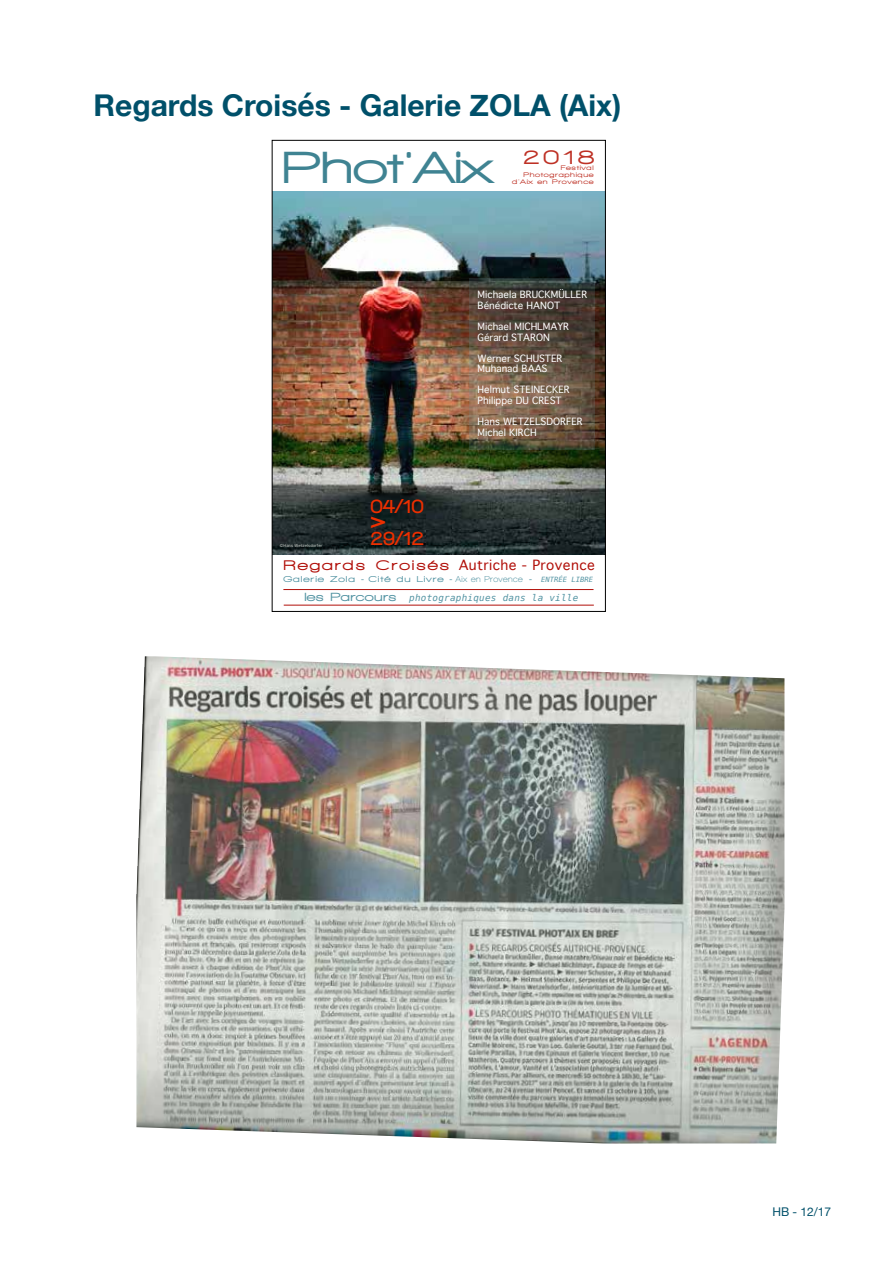
<style>
.page{position:relative;width:893px;height:1263px;background:#fff}
.page>*{position:absolute;margin:0;border:0;box-sizing:border-box;transform-origin:0 0}
.t1{font:900 46.05px "Walkway Expand";color:#3f8392}
.t2{font:700 30px "Helvetica Neue";color:#00506a}
.t3{font:900 27.9px "Walkway";color:#ed2f00}
.t4{font:900 20.7px "Walkway Expand";color:#be3125}
.t5{font:900 20.1px "Walkway";letter-spacing:.025em;color:#ed2f00}
.t6{font:13.5px "Thonburi";letter-spacing:.03em;color:#b10f09}
.t7{font:900 12.15px "Walkway Expand";letter-spacing:.03em;color:#5293a2}
.t8{font:12px "Helvetica Neue";color:#00506a}
.t9{font:9.6px/10.5px "Thonburi";color:#fff}
.t10{font:italic 9.3px "Menlo";letter-spacing:.03em;color:#5293a2}
.t11{font:900 8.7px "Walkway Expand";letter-spacing:.11em;color:#5293a2}
.t12{font:900 6.75px/6.8px "Walkway Expand";letter-spacing:.095em;color:#be3125;text-align:right}
.t13{font:3.9px "Thonburi";letter-spacing:.02em;color:#c6c9c4}
.s1{font-family:"Walkway Expand";font-weight:900;font-size:14.25px}
.s2{font-family:"Arial";font-weight:400}
.s3{font-family:"Walkway";font-weight:700}
.s4{font-family:"Menlo";font-weight:400;font-style:italic;font-size:7.2px}
</style>
<div class="page">
<img style="left:274px;top:192px;width:330px;height:362px">
<svg style="left:469px;top:278px;width:125px;height:172px;background:#635242"></svg>
<hr style="left:283px;top:589px;width:310px;height:1px;background:#b10f09">
<hr style="left:284px;top:605px;width:310px;height:1px;background:#b10f09">
<div style="left:272px;top:140px;width:334px;height:472px;border:1px solid #000"></div>
<img style="left:136px;top:656px;width:648px;height:487px">
<h2 class="t2" style="left:94px;top:82px;width:529px">Regards Croisés - Galerie ZOLA (Aix)</h2>
<h1 class="t1" style="left:282px;top:143px;width:211px">Phot'Aix</h1>
<h3 class="t4" style="left:523px;top:146px;width:73px">2018</h3>
<p class="t12" style="left:512px;top:165px;width:83px">Festival<br>Photographique d'Aix en Provence</p>
<h3 class="t5" style="left:371px;top:495px;width:54px">04/10</h3>
<h3 class="t3" style="left:371px;top:505px;width:16px">&gt;</h3>
<p class="t9" style="left:478px;top:290px;width:111px">Michaela BRUCKMÜLLER<br>Bénédicte HANOT</p>
<p class="t9" style="left:478px;top:321px;width:93px">Michael MICHLMAYR<br>Gérard STARON</p>
<p class="t9" style="left:478px;top:353px;width:86px">Werner SCHUSTER<br>Muhanad BAAS</p>
<p class="t9" style="left:478px;top:385px;width:94px">Helmut STEINECKER<br>Philippe DU CREST</p>
<p class="t9" style="left:478px;top:416px;width:107px">Hans WETZELSDORFER<br>Michel KIRCH</p>
<h3 class="t5" style="left:371px;top:528px;width:54px">29/12</h3>
<h3 class="t6" style="left:283px;top:558px;width:313px"><span class="s1">Regards Croisés</span> Autriche - Provence</h3>
<p class="t11" style="left:283px;top:574px;width:311px">Galerie Zola <span class="s2">-</span> Cité du Livre <span class="s2">-</span> <span class="s3">Aix en Provence</span> <span class="s2">-</span> <span class="s4">ENTRÉE LIBRE</span></p>
<p class="t7" style="left:304px;top:590px;width:94px">les Parcours</p>
<p class="t10" style="left:409px;top:591px;width:171px">photographiques dans la ville</p>
<p class="t13" style="left:280px;top:544px;width:44px">©Hans Wetzelsdorfer</p>
<p class="t8" style="left:772px;top:1203px;width:60px">HB - 12/17</p>
</div>
